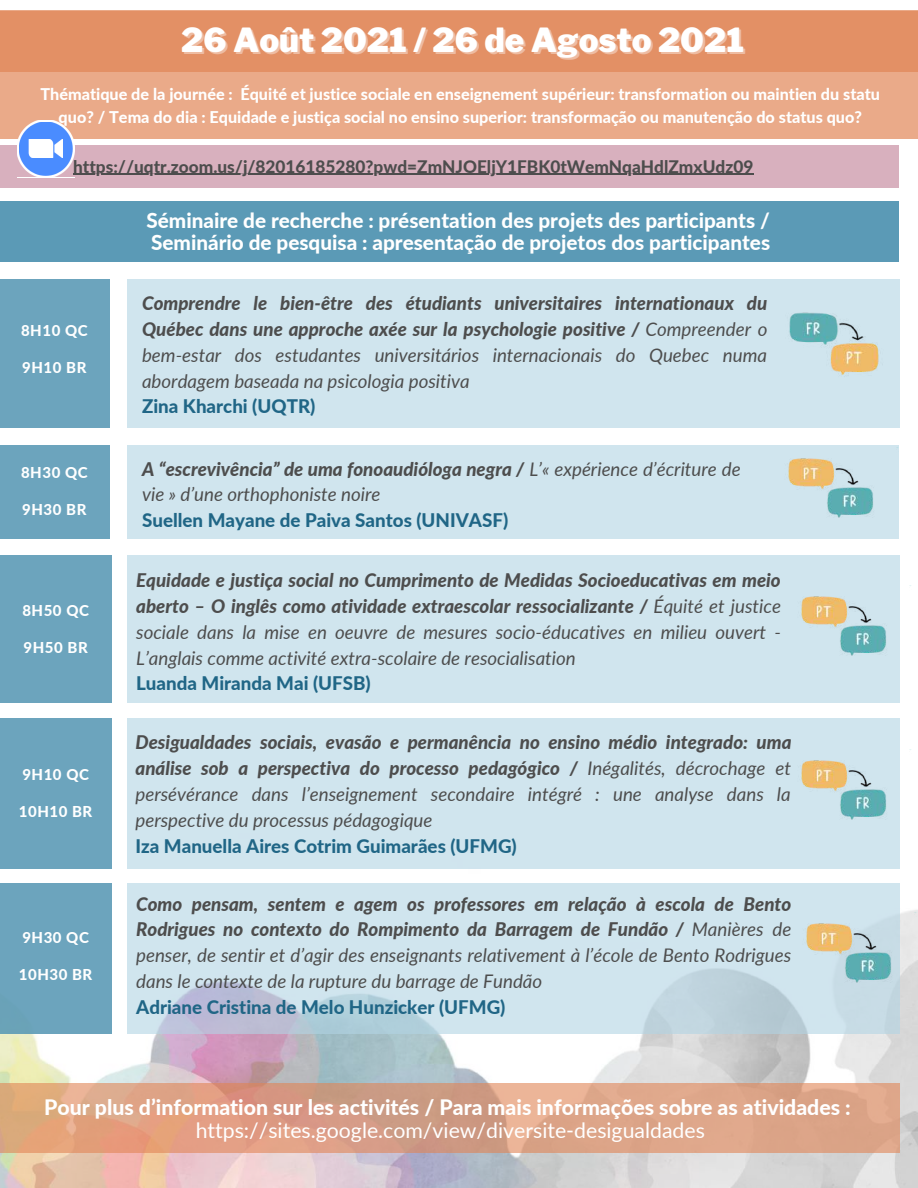
<style>
.page{position:relative;width:918px;height:1188px;background:#fff}
.page>*{position:absolute;margin:0;border:0;box-sizing:border-box;transform-origin:0 0}
.t1{font:900 33px "Libre Franklin";color:#fff}
.t2{font:800 21.3px "Lato";color:#fff}
.t3{font:21.3px "Lato";color:#fff}
.t4{font:800 20.7px/21.3px "Lato";color:#fff}
.t5{font:italic 18.75px/25.8px "Lato";color:#4d4d4d;text-align:justify}
.t6{font:italic 800 18.75px/25.8px "Lato";color:#4d4d4d;text-align:justify}
.t7{font:800 18.75px "Lato";color:#206686}
.t8{font:800 17.25px "Lato";color:#4d4d4d}
.t9{font:800 16.2px/22.5px "Lato";color:#fff;text-align:center}
.t10{font:800 15px "Lato";letter-spacing:.035em;color:#fff}
.s1{font-weight:400}
.s2{font-weight:800}
</style>
<div class="page">
<div style="left:127px;top:279px;width:773px;height:149px;background:#d0e5ee"></div>
<div style="left:127px;top:445px;width:772px;height:93px;background:#d0e5ee"></div>
<div style="left:127px;top:556px;width:773px;height:147px;background:#d0e5ee"></div>
<img style="left:0;top:834px;width:918px;height:354px">
<div style="left:127px;top:718px;width:773px;height:150px;background:#d0e5ee"></div>
<svg style="left:127px;top:884px;width:773px;height:150px;background:#cbe0ea"></svg>
<div style="left:0;top:445px;width:109px;height:93px;background:#6ca4bd"></div>
<div style="left:0;top:556px;width:111px;height:147px;background:#6ca4bd"></div>
<div style="left:0;top:718px;width:111px;height:150px;background:#6ca4bd"></div>
<div style="left:0;top:884px;width:111px;height:150px;background:#6ca4bd"></div>
<div style="left:0;top:201px;width:899px;height:61px;background:#5b9ab6"></div>
<div style="left:0;top:11px;width:918px;height:128px;background:#eaaa89"></div>
<div style="left:0;top:11px;width:918px;height:60px;background:#e39065"></div>
<svg style="left:0;top:1083px;width:899px;height:70px;background:#dba286"></svg>
<div style="left:0;top:279px;width:109px;height:149px;background:#6ca4bd"></div>
<img style="left:789px;top:312px;width:90px;height:63px">
<img style="left:788px;top:458px;width:85px;height:60px">
<img style="left:801px;top:596px;width:85px;height:60px">
<img style="left:801px;top:749px;width:111px;height:88px">
<img style="left:786px;top:912px;width:131px;height:88px">
<div style="left:0;top:145px;width:899px;height:43px;background:#d8b0be"></div>
<svg style="left:17px;top:120px;width:58px;height:57px"></svg>
<svg style="left:20px;top:122px;width:53px;height:53px;background:#729df2"></svg>
<div style="left:29px;top:139px;width:34px;height:19px;background:#fff"></div>
<hr style="left:73px;top:174px;width:680px;height:1px;background:#4d4d4d">
<h1 class="t1" style="left:181px;top:20px;width:564px">26 Août 2021 / 26 de Agosto 2021</h1>
<p class="t9" style="left:40px;top:83px;width:841px">Thématique de la journée : Équité et justice sociale en enseignement supérieur: transformation ou maintien du statu quo? / Tema do dia : Equidade e justiça social no ensino superior: transformação ou manutenção do status quo?</p>
<p class="t8" style="left:73px;top:156px;width:682px">https://uqtr.zoom.us/j/82016185280?pwd=ZmNJOEljY1FBK0tWemNqaHdlZmxUdz09</p>
<p class="t10" style="left:21px;top:321px;width:68px">8H10 QC</p>
<p class="t10" style="left:22px;top:358px;width:66px">9H10 BR</p>
<p class="t10" style="left:21px;top:463px;width:68px">8H30 QC</p>
<p class="t10" style="left:22px;top:500px;width:66px">9H30 BR</p>
<p class="t10" style="left:22px;top:601px;width:68px">8H50 QC</p>
<p class="t10" style="left:24px;top:638px;width:66px">9H50 BR</p>
<p class="t10" style="left:22px;top:765px;width:68px">9H10 QC</p>
<p class="t10" style="left:19px;top:802px;width:75px">10H10 BR</p>
<p class="t10" style="left:22px;top:928px;width:68px">9H30 QC</p>
<p class="t10" style="left:19px;top:965px;width:75px">10H30 BR</p>
<p class="t4" style="left:146px;top:210px;width:625px">Séminaire de recherche : présentation des projets des participants /<br>Seminário de pesquisa : apresentação de projetos dos participantes</p>
<p class="t6" style="left:142px;top:290px;width:627px">Comprendre le bien-être des étudiants universitaires internationaux du Québec dans une approche axée sur la psychologie positive / <span class="s1">Compreender o bem-estar dos estudantes universitários internacionais do Quebec numa abordagem baseada na psicologia positiva</span></p>
<p class="t7" style="left:142px;top:395px;width:175px">Zina Kharchi (UQTR)</p>
<p class="t5" style="left:142px;top:455px;width:600px"><span class="s2">A “escrevivência” de uma fonoaudióloga negra /</span> L’« expérience d’écriture de vie » d’une orthophoniste noire</p>
<p class="t7" style="left:142px;top:509px;width:368px">Suellen Mayane de Paiva Santos (UNIVASF)</p>
<p class="t5" style="left:136px;top:567px;width:646px"><span class="s2">Equidade e justiça social no Cumprimento de Medidas Socioeducativas em meio aberto – O inglês como atividade extraescolar ressocializante /</span> Équité et justice sociale dans la mise en oeuvre de mesures socio-éducatives en milieu ouvert - L’anglais comme activité extra-scolaire de resocialisation</p>
<p class="t7" style="left:136px;top:672px;width:236px">Luanda Miranda Mai (UFSB)</p>
<p class="t5" style="left:136px;top:729px;width:658px"><span class="s2">Desigualdades sociais, evasão e permanência no ensino médio integrado: uma análise sob a perspectiva do processo pedagógico /</span> Inégalités, décrochage et persévérance dans l’enseignement secondaire intégré : une analyse dans la perspective du processus pédagogique</p>
<p class="t7" style="left:136px;top:834px;width:383px">Iza Manuella Aires Cotrim Guimarães (UFMG)</p>
<p class="t5" style="left:136px;top:890px;width:657px"><span class="s2">Como pensam, sentem e agem os professores em relação à escola de Bento Rodrigues no contexto do Rompimento da Barragem de Fundão /</span> Manières de penser, de sentir et d’agir des enseignants relativement à l’école de Bento Rodrigues dans le contexte de la rupture du barrage de Fundão</p>
<p class="t7" style="left:136px;top:996px;width:371px">Adriane Cristina de Melo Hunzicker (UFMG)</p>
<p class="t2" style="left:44px;top:1094px;width:808px">Pour plus d’information sur les activités / Para mais informações sobre as atividades :</p>
<p class="t3" style="left:196px;top:1117px;width:511px">https://sites.google.com/view/diversite-desigualdades</p>
</div>
